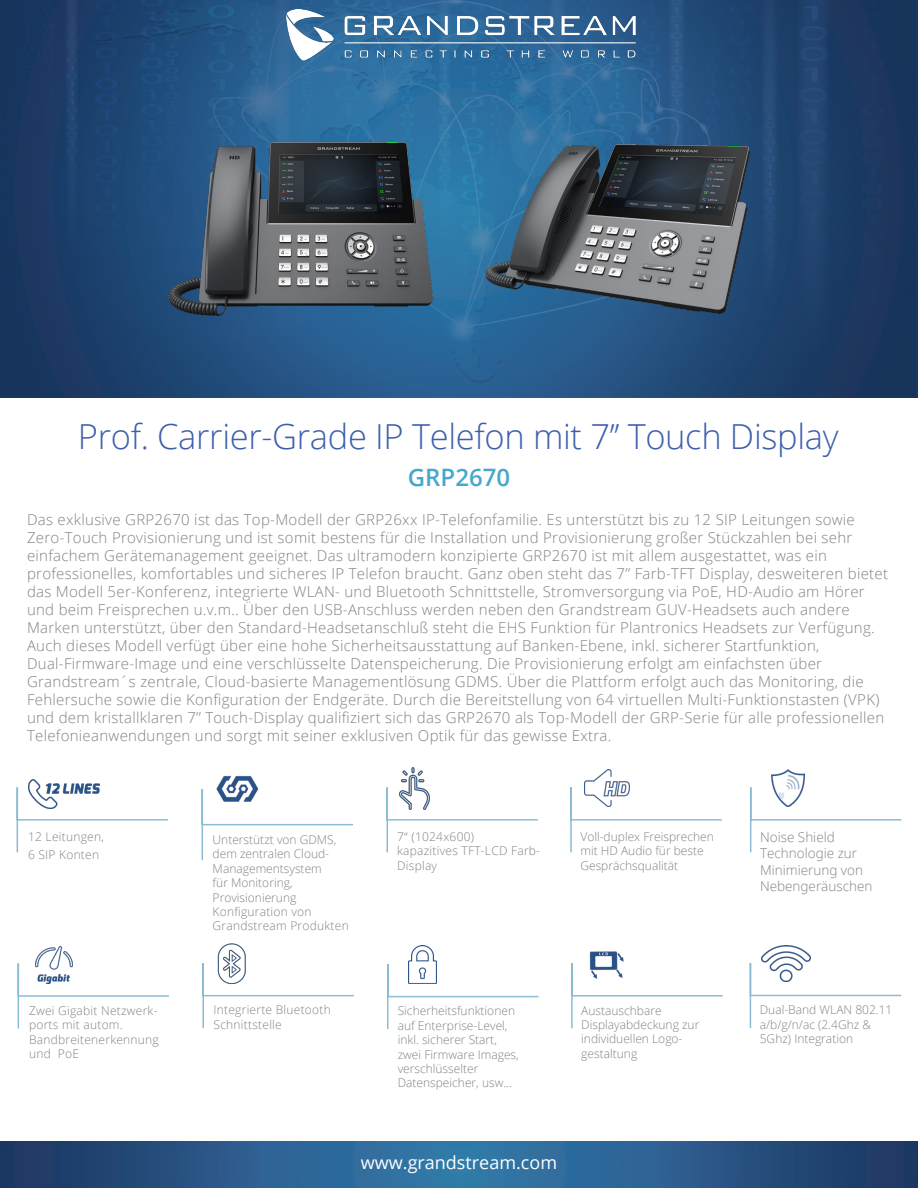
<style>
.page{position:relative;width:918px;height:1188px;background:#fff}
.page>*{position:absolute;margin:0;border:0;box-sizing:border-box;transform-origin:0 0}
.t1{font:300 34.5px "Open Sans";letter-spacing:-.01em;color:#3e60ac}
.t2{font:600 24px "Open Sans";color:#46a8ca}
.t3{font:18px "Open Sans";color:#fff}
.t4{font:300 15px/18px "Open Sans";letter-spacing:.02em;color:#808285}
.t5{font:300 13.5px/16.2px "Open Sans";color:#808285}
.t6{font:300 12px/14.4px "Open Sans";color:#808285}
.t7{font:300 12px/14.4px "Open Sans";letter-spacing:.02em;color:#808285}
</style>
<div class="page">
<img style="left:0;top:0;width:916px;height:396px">
<img style="left:278px;top:10px;width:362px;height:53px">
<svg style="left:0;top:1142px;width:918px;height:46px;background:#295988"></svg>
<svg style="left:16px;top:786px;width:152px;height:67px"></svg>
<img style="left:29px;top:779px;width:71px;height:29px">
<img style="left:589px;top:951px;width:35px;height:11px">
<svg style="left:571px;top:962px;width:152px;height:67px"></svg>
<svg style="left:387px;top:963px;width:152px;height:66px"></svg>
<img style="left:409px;top:946px;width:27px;height:38px">
<svg style="left:202px;top:963px;width:152px;height:66px"></svg>
<img style="left:216px;top:943px;width:30px;height:41px">
<svg style="left:17px;top:962px;width:152px;height:67px"></svg>
<img style="left:36px;top:946px;width:36px;height:37px">
<svg style="left:201px;top:789px;width:152px;height:72px"></svg>
<img style="left:215px;top:775px;width:46px;height:37px">
<svg style="left:386px;top:787px;width:152px;height:66px"></svg>
<img style="left:399px;top:768px;width:31px;height:41px">
<svg style="left:570px;top:786px;width:152px;height:67px"></svg>
<img style="left:584px;top:769px;width:45px;height:38px">
<svg style="left:749px;top:787px;width:153px;height:66px"></svg>
<img style="left:772px;top:770px;width:33px;height:37px">
<img style="left:761px;top:945px;width:49px;height:16px">
<svg style="left:749px;top:961px;width:153px;height:67px"></svg>
<img style="left:168px;top:142px;width:264px;height:174px">
<img style="left:486px;top:144px;width:264px;height:170px">
<p class="t1" style="left:78px;top:413px;width:762px">Prof. Carrier-Grade IP Telefon mit 7’’ Touch Display</p>
<p class="t2" style="left:408px;top:461px;width:104px">GRP2670</p>
<p class="t4" style="left:27px;top:510px;width:863px">Das exklusive GRP2670 ist das Top-Modell der GRP26xx IP-Telefonfamilie. Es unterstützt bis zu 12 SIP Leitungen sowie Zero-Touch Provisionierung und ist somit bestens für die Installation und Provisionierung großer Stückzahlen bei sehr einfachem Gerätemanagement geeignet. Das ultramodern konzipierte GRP2670 ist mit allem ausgestattet, was ein professionelles, komfortables und sicheres IP Telefon braucht. Ganz oben steht das 7’’ Farb-TFT Display, desweiteren bietet das Modell 5er-Konferenz, integrierte WLAN- und Bluetooth Schnittstelle, Stromversorgung via PoE, HD-Audio am Hörer und beim Freisprechen u.v.m.. Über den USB-Anschluss werden neben den Grandstream GUV-Headsets auch andere Marken unterstützt, über den Standard-Headsetanschluß steht die EHS Funktion für Plantronics Headsets zur Verfügung.<br>Auch dieses Modell verfügt über eine hohe Sicherheitsausstattung auf Banken-Ebene, inkl. sicherer Startfunktion, Dual-Firmware-Image und eine verschlüsselte Datenspeicherung. Die Provisionierung erfolgt am einfachsten über Grandstream´s zentrale, Cloud-basierte Managementlösung GDMS. Über die Plattform erfolgt auch das Monitoring, die Fehlersuche sowie die Konfiguration der Endgeräte. Durch die Bereitstellung von 64 virtuellen Multi-Funktionstasten (VPK) und dem kristallklaren 7’’ Touch-Display qualifiziert sich das GRP2670 als Top-Modell der GRP-Serie für alle professionellen Telefonieanwendungen und sorgt mit seiner exklusiven Optik für das gewisse Extra.</p>
<p class="t7" style="left:28px;top:829px;width:77px">12 Leitungen,</p>
<p class="t7" style="left:28px;top:847px;width:73px">6 SIP Konten</p>
<p class="t7" style="left:29px;top:1003px;width:131px">Zwei Gigabit Netzwerk&shy;ports mit autom.<br>Bandbreitenerkennung und PoE</p>
<p class="t6" style="left:213px;top:832px;width:138px">Unterstützt von GDMS, dem zentralen Cloud-<br>Managementsystem<br>für Monitoring,<br>Provisionierung<br>Konfiguration von<br>Grandstream Produkten</p>
<p class="t7" style="left:397px;top:829px;width:78px">7“ (1024x600)</p>
<p class="t7" style="left:397px;top:844px;width:144px">kapazitives TFT-LCD Farb-<br>Display</p>
<p class="t6" style="left:580px;top:829px;width:135px">Voll-duplex Freisprechen mit HD Audio für beste<br>Gesprächsqualität</p>
<p class="t5" style="left:760px;top:829px;width:114px">Noise Shield<br>Technologie zur<br>Minimierung von<br>Nebengeräuschen</p>
<p class="t7" style="left:214px;top:1003px;width:119px">Integrierte Bluetooth<br>Schnittstelle</p>
<p class="t6" style="left:398px;top:1003px;width:123px">Sicherheitsfunktionen auf Enterprise-Level, inkl. sicherer Start, zwei Firmware Images, verschlüsselter<br>Datenspeicher, usw...</p>
<p class="t6" style="left:581px;top:1003px;width:120px">Austauschbare<br>Displayabdeckung zur individuellen Logo&shy;gestaltung</p>
<p class="t3" style="left:361px;top:1151px;width:198px">www.grandstream.com</p>
<p class="t6" style="left:760px;top:1002px;width:134px">Dual-Band WLAN 802.11 a/b/g/n/ac (2.4Ghz &amp;<br>5Ghz) Integration</p>
</div>
